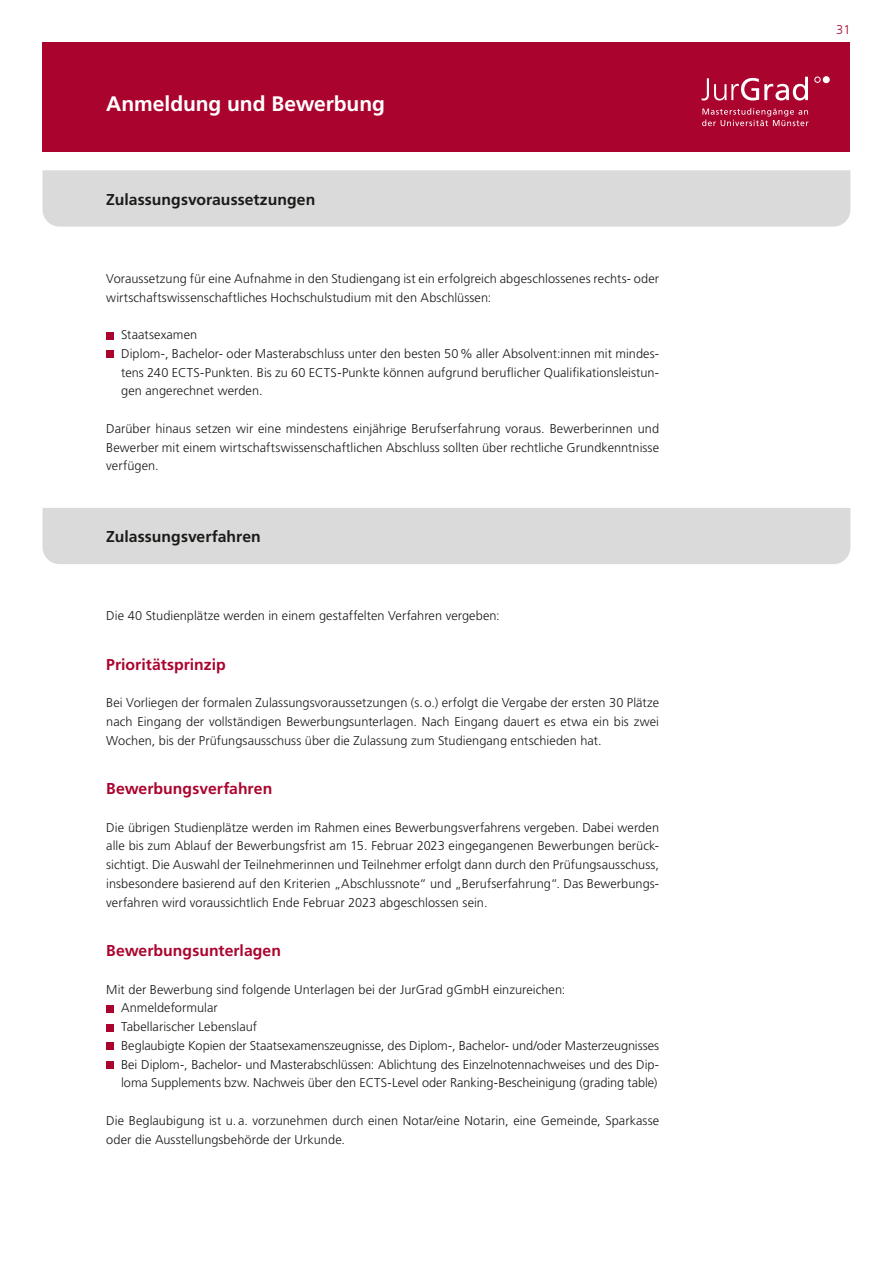
<style>
.page{position:relative;width:893px;height:1263px;background:#fff}
.page>*{position:absolute;margin:0;border:0;box-sizing:border-box;transform-origin:0 0}
.t1{font:700 21px "Frutiger LT";letter-spacing:-.005em;color:#fff}
.t2{font:700 15.75px "Frutiger LT";color:#aa042e}
.t3{font:700 15.75px "Frutiger LT";letter-spacing:.005em;color:#1a1a18}
.t4{font:300 12.75px/18.8px "Frutiger LT";letter-spacing:.005em;color:#1a1a18}
.t5{font:300 12.75px "Frutiger LT";color:#aa042e}
</style>
<div class="page">
<div style="left:43px;top:43px;width:807px;height:109px;background:#aa042e"></div>
<svg style="left:702px;top:77px;width:106px;height:23px"></svg>
<div style="left:814px;top:77px;width:7px;height:6px;border:1px solid #fff;border-radius:50%"></div>
<svg style="left:823px;top:77px;width:6px;height:6px"></svg>
<svg style="left:702px;top:108px;width:106px;height:18px"></svg>
<div style="left:43px;top:508px;width:807px;height:56px;background:#dadada"></div>
<div style="left:43px;top:170px;width:807px;height:57px;background:#dadada"></div>
<div style="left:106px;top:332px;width:7px;height:7px;background:#aa042e"></div>
<div style="left:106px;top:351px;width:7px;height:7px;background:#aa042e"></div>
<div style="left:106px;top:1005px;width:7px;height:7px;background:#aa042e"></div>
<div style="left:106px;top:1024px;width:7px;height:7px;background:#aa042e"></div>
<div style="left:106px;top:1043px;width:7px;height:7px;background:#aa042e"></div>
<div style="left:106px;top:1062px;width:7px;height:7px;background:#aa042e"></div>
<h1 class="t1" style="left:106px;top:91px;width:280px">Anmeldung und Bewerbung</h1>
<p class="t3" style="left:106px;top:190px;width:210px">Zulassungsvoraussetzungen</p>
<p class="t4" style="left:106px;top:269px;width:554px">Voraussetzung für eine Aufnahme in den Studiengang ist ein erfolgreich abgeschlossenes rechts- oder wirtschaftswissenschaftliches Hochschulstudium mit den Abschlüssen:</p>
<p class="t4" style="left:121px;top:325px;width:539px">Staatsexamen<br>Diplom-, Bachelor- oder Masterabschluss unter den besten 50% aller Absolvent:innen mit mindes&shy;tens 240 ECTS-Punkten. Bis zu 60 ECTS-Punkte können aufgrund beruflicher Qualifikationsleistun&shy;gen angerechnet werden.</p>
<p class="t4" style="left:106px;top:419px;width:554px;text-align:justify">Darüber hinaus setzen wir eine mindestens einjährige Berufserfahrung voraus. Bewerberinnen und Bewerber mit einem wirtschaftswissenschaftlichen Abschluss sollten über rechtliche Grundkenntnisse verfügen.</p>
<p class="t3" style="left:106px;top:528px;width:156px">Zulassungsverfahren</p>
<p class="t4" style="left:106px;top:607px;width:395px">Die 40 Studienplätze werden in einem gestaffelten Verfahren vergeben:</p>
<p class="t2" style="left:106px;top:655px;width:121px">Prioritätsprinzip</p>
<p class="t4" style="left:106px;top:694px;width:554px;text-align:justify">Bei Vorliegen der formalen Zulassungsvoraussetzungen (s.o.) erfolgt die Vergabe der ersten 30 Plätze nach Eingang der vollständigen Bewerbungsunterlagen. Nach Eingang dauert es etwa ein bis zwei Wochen, bis der Prüfungsausschuss über die Zulassung zum Studiengang entschieden hat.</p>
<p class="t2" style="left:106px;top:779px;width:168px">Bewerbungsverfahren</p>
<p class="t4" style="left:106px;top:818px;width:554px;text-align:justify">Die übrigen Studienplätze werden im Rahmen eines Bewerbungsverfahrens vergeben. Dabei werden alle bis zum Ablauf der Bewerbungsfrist am 15. Februar 2023 eingegangenen Bewerbungen berück&shy;sichtigt. Die Auswahl der Teilnehmerinnen und Teilnehmer erfolgt dann durch den Prüfungsausschuss, insbesondere basierend auf den Kriterien „Abschlussnote“ und „Berufserfahrung“. Das Bewerbungs&shy;verfahren wird voraussichtlich Ende Februar 2023 abgeschlossen sein.</p>
<p class="t2" style="left:106px;top:941px;width:176px">Bewerbungsunterlagen</p>
<p class="t4" style="left:121px;top:980px;width:539px;text-indent:-15px">Mit der Bewerbung sind folgende Unterlagen bei der JurGrad gGmbH einzureichen:<br>Anmeldeformular<br>Tabellarischer Lebenslauf<br>Beglaubigte Kopien der Staatsexamenszeugnisse, des Diplom-, Bachelor- und/oder Masterzeugnisses Bei Diplom-, Bachelor- und Masterabschlüssen: Ablichtung des Einzelnotennachweises und des Dip&shy;loma Supplements bzw. Nachweis über den ECTS-Level oder Ranking-Bescheinigung (grading table)</p>
<p class="t4" style="left:106px;top:1111px;width:554px">Die Beglaubigung ist u.a. vorzunehmen durch einen Notar/eine Notarin, eine Gemeinde, Sparkasse oder die Ausstellungsbehörde der Urkunde.</p>
<p class="t5" style="left:836px;top:23px;width:16px">31</p>
</div>
